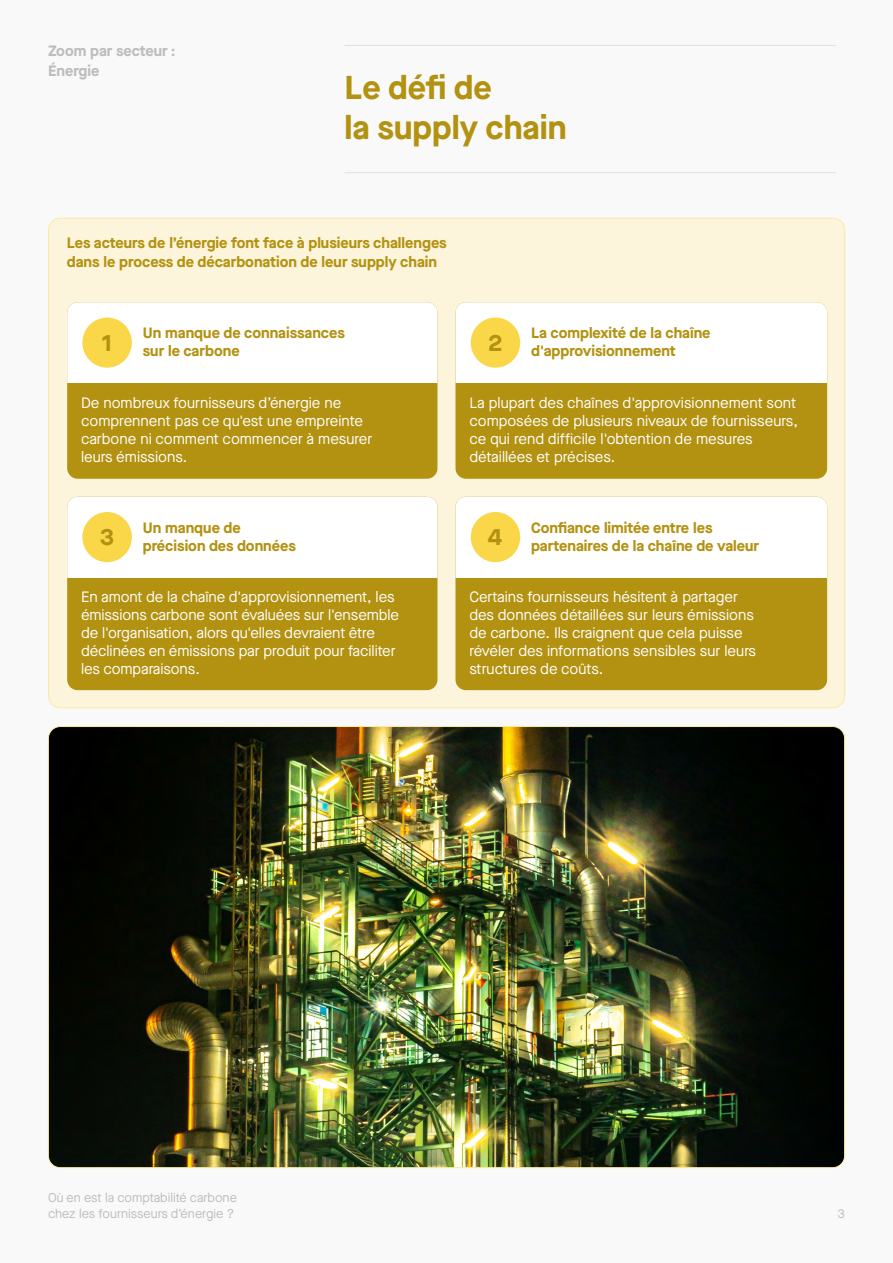
<style>
.page{position:relative;width:893px;height:1263px;background:#f9f9f9}
.page>*{position:absolute;margin:0;border:0;box-sizing:border-box;transform-origin:0 0}
.t1{font:700 33px/39.6px "Maison Neue";color:#b39211}
.t2{font:700 23.55px "Maison Neue";color:#b39211}
.t3{font:15px/18px "Maison Neue";color:#fff}
.t4{font:700 15px/18px "Maison Neue";color:#b39211}
.t5{font:700 15px/19.8px "Maison Neue";color:#bdbdbd}
.t6{font:12.75px/15.8px "Maison Neue";color:#bdbdbd}
</style>
<div class="page">
<hr style="left:345px;top:45px;width:491px;height:1px;background:#e0e0e0">
<hr style="left:345px;top:172px;width:491px;height:1px;background:#e0e0e0">
<div style="left:49px;top:218px;width:796px;height:490px;background:#fdf5db;border-radius:12px"></div>
<div style="left:67px;top:302px;width:370px;height:177px;background:#b39211;border-radius:10px"></div>
<div style="left:67px;top:302px;width:370px;height:81px;background:#fff"></div>
<div style="left:67px;top:497px;width:370px;height:193px;background:#b39211;border-radius:10px"></div>
<div style="left:67px;top:497px;width:370px;height:81px;background:#fff"></div>
<div style="left:82px;top:318px;width:50px;height:50px;background:#f9d749;border-radius:50%"></div>
<div style="left:82px;top:512px;width:50px;height:50px;background:#f9d749;border-radius:50%"></div>
<div style="left:455px;top:302px;width:372px;height:177px;background:#b39211;border-radius:10px"></div>
<div style="left:455px;top:302px;width:372px;height:81px;background:#fff"></div>
<div style="left:455px;top:497px;width:372px;height:193px;background:#b39211;border-radius:10px"></div>
<div style="left:455px;top:497px;width:372px;height:81px;background:#fff"></div>
<div style="left:471px;top:318px;width:49px;height:50px;background:#f9d749;border-radius:50%"></div>
<div style="left:471px;top:512px;width:49px;height:50px;background:#f9d749;border-radius:50%"></div>
<img style="left:48px;top:726px;width:797px;height:442px">
<p class="t5" style="left:48px;top:41px;width:129px">Zoom par secteur :<br>Énergie</p>
<h1 class="t1" style="left:345px;top:67px;width:224px">Le défi de<br>la supply chain</h1>
<p class="t4" style="left:67px;top:232px;width:381px;line-height:19.5px">Les acteurs de l’énergie font face à plusieurs challenges dans le process de décarbonation de leur supply chain</p>
<h2 class="t2" style="left:102px;top:326px;width:11px">1</h2>
<p class="t4" style="left:143px;top:324px;width:204px">Un manque de connaissances sur le carbone</p>
<h2 class="t2" style="left:488px;top:326px;width:16px">2</h2>
<p class="t4" style="left:531px;top:324px;width:181px">La complexité de la chaîne d'approvisionnement</p>
<p class="t3" style="left:81px;top:394px;width:293px">De nombreux fournisseurs d’énergie ne comprennent pas ce qu'est une empreinte carbone ni comment commencer à mesurer leurs émissions.</p>
<p class="t3" style="left:469px;top:394px;width:330px">La plupart des chaînes d'approvisionnement sont composées de plusieurs niveaux de fournisseurs, ce qui rend difficile l'obtention de mesures détaillées et précises.</p>
<h2 class="t2" style="left:100px;top:520px;width:16px">3</h2>
<p class="t4" style="left:143px;top:518px;width:155px">Un manque de précision des données</p>
<h2 class="t2" style="left:488px;top:520px;width:16px">4</h2>
<p class="t4" style="left:531px;top:518px;width:229px">Confiance limitée entre les partenaires de la chaîne de valeur</p>
<p class="t3" style="left:81px;top:588px;width:320px">En amont de la chaîne d'approvisionnement, les émissions carbone sont évaluées sur l'ensemble de l'organisation, alors qu'elles devraient être déclinées en émissions par produit pour faciliter les comparaisons.</p>
<p class="t3" style="left:469px;top:588px;width:288px">Certains fournisseurs hésitent à partager des données détaillées sur leurs émissions de carbone. Ils craignent que cela puisse révéler des informations sensibles sur leurs structures de coûts.</p>
<p class="t6" style="left:48px;top:1190px;width:191px">Où en est la comptabilité carbone chez les fournisseurs d’énergie ?</p>
<p class="t6" style="left:837px;top:1205px;width:9px">3</p>
</div>
